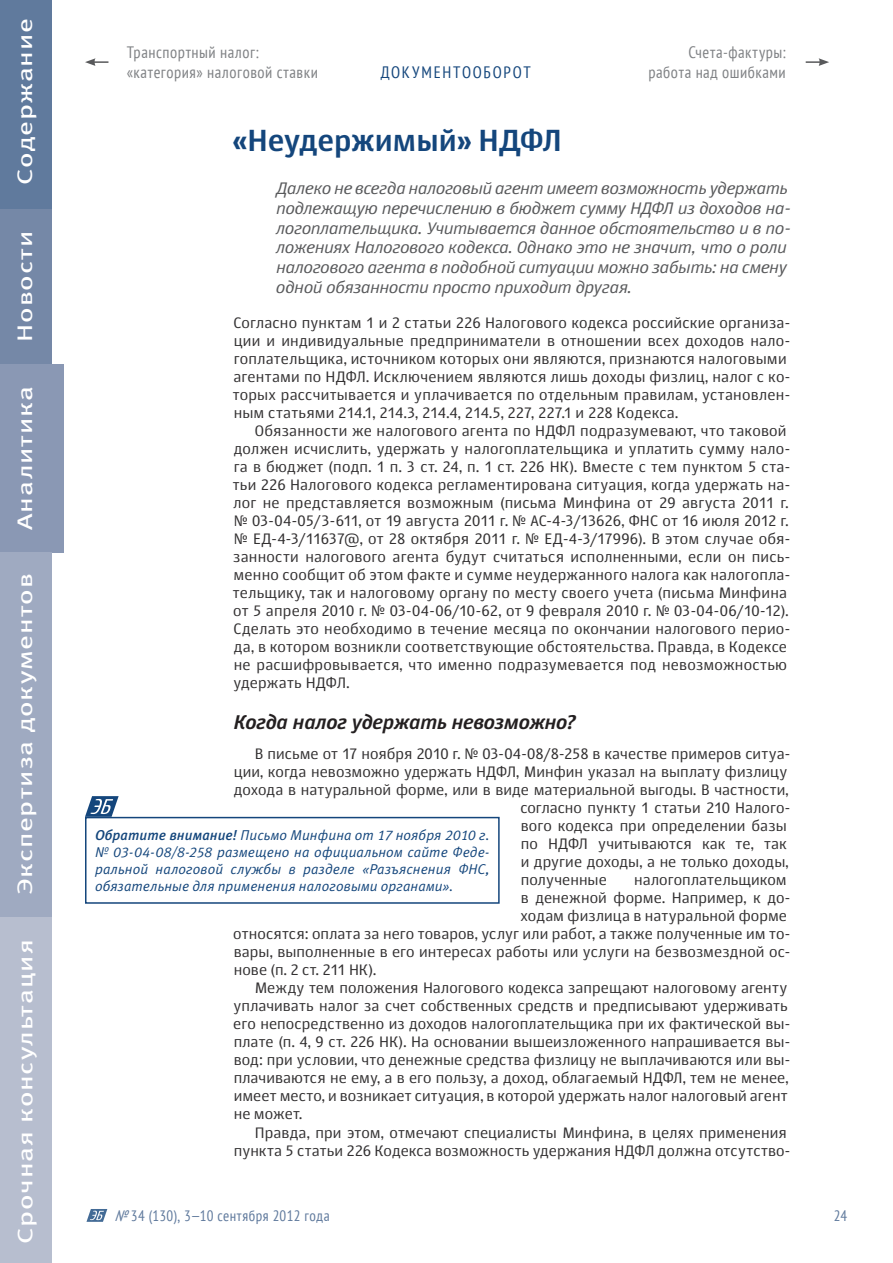
<style>
.page{position:relative;width:893px;height:1263px;background:#fff}
.page>*{position:absolute;margin:0;border:0;box-sizing:border-box;transform-origin:0 0}
.t1{font:700 30px "Story";letter-spacing:-.02em;color:#14467c}
.t2{font:21px "Meta Book Cyr";letter-spacing:.03em;color:#fff;scale:1.38 1}
.t3{font:italic 700 19.5px "Story";letter-spacing:-.025em;color:#231f20}
.t4{font:italic 16.5px/19.8px "Story";letter-spacing:-.01em;color:#58595b}
.t5{font:condensed 16.5px "PT Sans";letter-spacing:.03em;color:#808285}
.t6{font:condensed 16.5px "PT Sans";letter-spacing:.1em;color:#14467c}
.t7{font:15px/18px "Story";letter-spacing:.01em;color:#323031}
.t8{font:condensed 15px "PT Sans";letter-spacing:.03em;color:#607a9d}
.t9{font:italic 14.25px/17.1px "Meta Normal Cyr LF";letter-spacing:.01em;color:#14467c;text-align:justify}
.s1{font-family:"Meta Medium Cyr"}
.s2{font-style:italic}
</style>
<div class="page">
<div style="left:0;top:209px;width:51px;height:155px;background:#7588a7"></div>
<div style="left:0;top:364px;width:63px;height:188px;background:#8a98b4"></div>
<div style="left:0;top:552px;width:51px;height:365px;background:#9faac1"></div>
<div style="left:0;top:917px;width:51px;height:346px;background:#b7becf"></div>
<svg style="left:85px;top:58px;width:23px;height:8px"></svg>
<svg style="left:806px;top:58px;width:23px;height:8px"></svg>
<svg style="left:86px;top:1209px;width:21px;height:13px"></svg>
<div style="left:0;top:0;width:51px;height:209px;background:#607a9d"></div>
<div style="left:85px;top:817px;width:415px;height:87px;border:2px solid #14467c"></div>
<svg style="left:85px;top:796px;width:34px;height:21px"></svg>
<h2 class="t2" style="left:13px;top:185px;width:122px;rotate:-90deg">Содержание</h2>
<h2 class="t2" style="left:13px;top:342px;width:82px;rotate:-90deg">Новости</h2>
<h2 class="t2" style="left:13px;top:530px;width:106px;rotate:-90deg">Аналитика</h2>
<h2 class="t2" style="left:13px;top:895px;width:235px;rotate:-90deg">Экспертиза документов</h2>
<h2 class="t2" style="left:13px;top:1244px;width:222px;rotate:-90deg">Срочная консультация</h2>
<p class="t5" style="left:127px;top:42px;width:134px">Транспортный налог:</p>
<p class="t5" style="left:688px;top:42px;width:99px">Счета-фактуры:</p>
<p class="t5" style="left:127px;top:61px;width:193px">«категория» налоговой ставки</p>
<p class="t6" style="left:381px;top:61px;width:152px">ДОКУМЕНТООБОРОТ</p>
<p class="t5" style="left:648px;top:61px;width:139px">работа над ошибками</p>
<h1 class="t1" style="left:232px;top:121px;width:332px">«Неудержимый» НДФЛ</h1>
<p class="t4" style="left:275px;top:178px;width:516px">Далеко не всегда налоговый агент имеет возможность удержать подлежащую перечислению в бюджет сумму НДФЛ из доходов на&shy;логоплательщика. Учитывается данное обстоятельство и в по&shy;ложениях Налогового кодекса. Однако это не значит, что о роли налогового агента в подобной ситуации можно забыть: на смену одной обязанности просто приходит другая.</p>
<p class="t7" style="left:233px;top:314px;width:559px">Согласно пунктам 1 и 2 статьи 226 Налогового кодекса российские организа&shy;ции и индивидуальные предприниматели в отношении всех доходов нало&shy;гоплательщика, источником которых они являются, признаются налоговыми агентами по НДФЛ. Исключением являются лишь доходы физлиц, налог с ко&shy;торых рассчитывается и уплачивается по отдельным правилам, установлен&shy;ным статьями 214.1, 214.3, 214.4, 214.5, 227, 227.1 и 228 Кодекса.</p>
<p class="t7" style="left:233px;top:422px;width:559px;text-indent:22px">Обязанности же налогового агента по НДФЛ подразумевают, что таковой должен исчислить, удержать у налогоплательщика и уплатить сумму нало&shy;га в бюджет (подп. 1 п. 3 ст. 24, п. 1 ст. 226 НК). Вместе с тем пунктом 5 ста&shy;тьи 226 Налогового кодекса регламентирована ситуация, когда удержать на&shy;лог не представляется возможным (письма Минфина от 29 августа 2011 г. № 03‑04‑05/3‑611, от 19 августа 2011 г. № АС‑4‑3/13626, ФНС от 16 июля 2012 г. № ЕД‑4‑3/11637@, от 28 октября 2011 г. № ЕД‑4‑3/17996). В этом случае обя&shy;занности налогового агента будут считаться исполненными, если он пись&shy;менно сообщит об этом факте и сумме неудержанного налога как налогопла&shy;тельщику, так и налоговому органу по месту своего учета (письма Минфина от 5 апреля 2010 г. № 03‑04‑06/10‑62, от 9 февраля 2010 г. № 03‑04‑06/10‑12).<br>Сделать это необходимо в течение месяца по окончании налогового перио&shy;да, в котором возникли соответствующие обстоятельства. Правда, в Кодексе не расшифровывается, что именно подразумевается под невозможностью удержать НДФЛ.</p>
<h3 class="t3" style="left:233px;top:709px;width:343px">Когда налог удержать невозможно?</h3>
<p class="t7" style="left:255px;top:745px;width:537px">В письме от 17 ноября 2010 г. № 03‑04‑08/8‑258 в качестве примеров ситуа-</p>
<p class="t7" style="left:234px;top:763px;width:555px">ции, когда невозможно удержать НДФЛ, Минфин указал на выплату физлицу</p>
<p class="t7" style="left:234px;top:781px;width:556px">дохода в натуральной форме, или в виде материальной выгоды. В частности,</p>
<p class="t7" style="left:520px;top:799px;width:271px">согласно пункту 1 статьи 210 Налого-</p>
<p class="t7" style="left:521px;top:817px;width:267px">вого кодекса при определении базы</p>
<p class="t7" style="left:521px;top:835px;width:267px">по НДФЛ учитываются как те, так</p>
<p class="t7" style="left:521px;top:853px;width:269px">и другие доходы, а не только доходы,</p>
<p class="t7" style="left:521px;top:871px;width:88px">полученные</p>
<p class="t7" style="left:634px;top:871px;width:154px">налогоплательщиком</p>
<p class="t7" style="left:521px;top:889px;width:271px">в денежной форме. Например, к до-</p>
<p class="t7" style="left:521px;top:907px;width:268px">ходам физлица в натуральной форме</p>
<p class="t7" style="left:233px;top:925px;width:558px">относятся: оплата за него товаров, услуг или работ, а также полученные им то-</p>
<p class="t7" style="left:234px;top:943px;width:558px">вары, выполненные в его интересах работы или услуги на безвозмездной ос-</p>
<p class="t7" style="left:234px;top:961px;width:144px">нове (п. 2 ст. 211 НК).</p>
<p class="t7" style="left:255px;top:979px;width:534px">Между тем положения Налогового кодекса запрещают налоговому агенту</p>
<p class="t7" style="left:233px;top:997px;width:556px">уплачивать налог за счет собственных средств и предписывают удерживать</p>
<p class="t7" style="left:233px;top:1015px;width:558px">его непосредственно из доходов налогоплательщика при их фактической вы-</p>
<p class="t7" style="left:234px;top:1033px;width:558px">плате (п. 4, 9 ст. 226 НК). На основании вышеизложенного напрашивается вы-</p>
<p class="t7" style="left:234px;top:1051px;width:558px">вод: при условии, что денежные средства физлицу не выплачиваются или вы-</p>
<p class="t7" style="left:234px;top:1069px;width:556px">плачиваются не ему, а в его пользу, а доход, облагаемый НДФЛ, тем не менее,</p>
<p class="t7" style="left:234px;top:1087px;width:555px">имеет место, и возникает ситуация, в которой удержать налог налоговый агент</p>
<p class="t7" style="left:234px;top:1105px;width:70px">не может.</p>
<p class="t7" style="left:255px;top:1123px;width:533px">Правда, при этом, отмечают специалисты Минфина, в целях применения</p>
<p class="t7" style="left:234px;top:1141px;width:558px">пункта 5 статьи 226 Кодекса возможность удержания НДФЛ должна отсутство-</p>
<p class="t9" style="left:95px;top:826px;width:396px"><span class="s1">Обратите внимание!</span> Письмо Минфина от 17 ноября 2010 г. № 03‑04‑08/8‑258 размещено на официальном сайте Феде‑ ральной налоговой службы в разделе «Разъяснения ФНС, обязательные для применения налоговыми органами».</p>
<p class="t8" style="left:114px;top:1206px;width:217px"><span class="s2">№</span> 34 (130), 3—10 сентября 2012 года</p>
<p class="t8" style="left:834px;top:1206px;width:15px">24</p>
</div>
